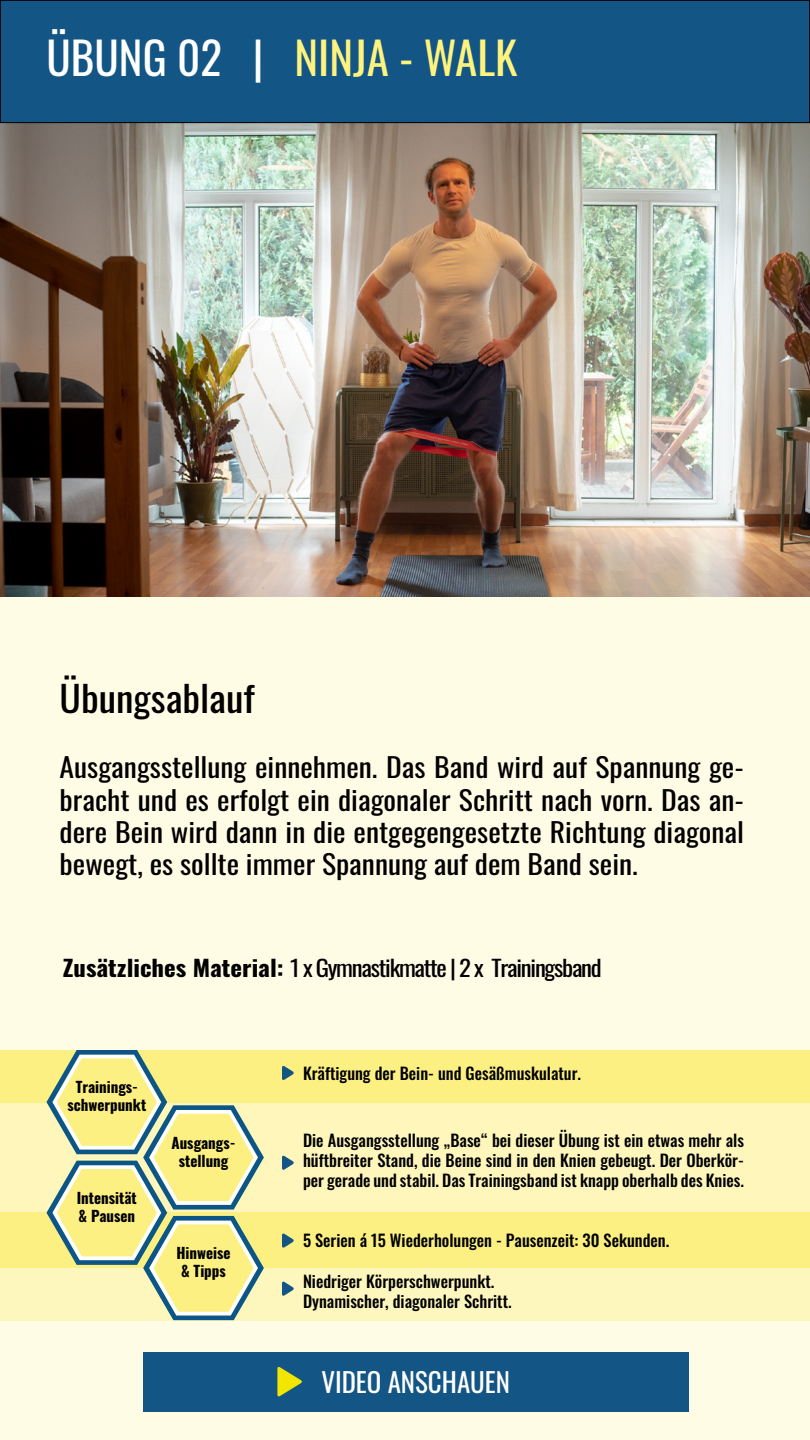
<style>
.page{position:relative;width:810px;height:1440px;background:#fff}
.page>*{position:absolute;margin:0;border:0;box-sizing:border-box;transform-origin:0 0}
.t1{font:45px "Oswald";color:#fff37f}
.t2{font:36px "Oswald";color:#000;scale:1.1 1}
.t3{font:27px/32.4px "Oswald";color:#000;text-align:justify;scale:1.1 1}
.t4{font:27px "Oswald";color:#fff}
.t5{font:22.5px "Oswald";letter-spacing:-.05em;color:#000;scale:1.1 1}
.t6{font:500 16.5px/19.8px "Oswald";color:#000;text-align:justify}
.t7{font:700 15px/18px "Oswald";color:#000;text-align:center}
.s1{color:#fff}
.s2{font-weight:700}
</style>
<div class="page">
<div style="left:0;top:580px;width:810px;height:860px;background:#fffce5"></div>
<div style="left:0;top:1050px;width:810px;height:52px;background:#fdf082"></div>
<div style="left:0;top:1213px;width:810px;height:55px;background:#fdf082"></div>
<div style="left:0;top:1268px;width:810px;height:52px;background:#fef7bd"></div>
<div style="left:0;top:1102px;width:810px;height:111px;background:#fef6bb"></div>
<img style="left:0;top:123px;width:810px;height:473px">
<div style="left:0;top:0;width:810px;height:123px;background:#135685"></div>
<div style="left:0;top:0;width:810px;height:123px;border:1px solid #000"></div>
<svg style="left:46px;top:1050px;width:218px;height:270px"></svg>
<svg style="left:282px;top:1065px;width:12px;height:15px"></svg>
<svg style="left:282px;top:1281px;width:12px;height:15px"></svg>
<svg style="left:282px;top:1233px;width:12px;height:15px"></svg>
<svg style="left:282px;top:1155px;width:12px;height:15px"></svg>
<div style="left:143px;top:1352px;width:545px;height:59px;background:#135685"></div>
<svg style="left:277px;top:1367px;width:25px;height:30px"></svg>
<h1 class="t1" style="left:46px;top:18px;width:473px"><span class="s1">ÜBUNG 02 |</span> NINJA - WALK</h1>
<h2 class="t2" style="left:60px;top:667px;width:179px">Übungsablauf</h2>
<p class="t3" style="left:60px;top:748px;width:624px">Ausgangsstellung einnehmen. Das Band wird auf Spannung ge&shy;bracht und es erfolgt ein diagonaler Schritt nach vorn. Das an&shy;dere Bein wird dann in die entgegengesetzte Richtung diagonal bewegt, es sollte immer Spannung auf dem Band sein.</p>
<h3 class="t5" style="left:63px;top:947px;width:492px"><span class="s2">Zusätzliches Material:</span> 1 x Gymnastikmatte | 2 x Trainingsband</h3>
<p class="t7" style="left:67px;top:1079px;width:80px">Trainings&shy;schwerpunkt</p>
<p class="t7" style="left:77px;top:1190px;width:62px;text-align:left">Intensität &amp; Pausen</p>
<p class="t7" style="left:171px;top:1135px;width:66px">Ausgangs&shy;stellung</p>
<p class="t7" style="left:176px;top:1245px;width:56px">Hinweise &amp; Tipps</p>
<p class="t6" style="left:303px;top:1064px;width:280px">Kräftigung der Bein- und Gesäßmuskulatur.</p>
<p class="t6" style="left:303px;top:1132px;width:443px">Die Ausgangsstellung „Base“ bei dieser Übung ist ein etwas mehr als hüftbreiter Stand, die Beine sind in den Knien gebeugt. Der Oberkör&shy;per gerade und stabil. Das Trainingsband ist knapp oberhalb des Knies.</p>
<p class="t6" style="left:303px;top:1231px;width:368px">5 Serien á 15 Wiederholungen - Pausenzeit: 30 Sekunden.</p>
<p class="t6" style="left:303px;top:1272px;width:210px">Niedriger Körperschwerpunkt.<br>Dynamischer, diagonaler Schritt.</p>
<h3 class="t4" style="left:321px;top:1358px;width:190px">VIDEO ANSCHAUEN</h3>
</div>
